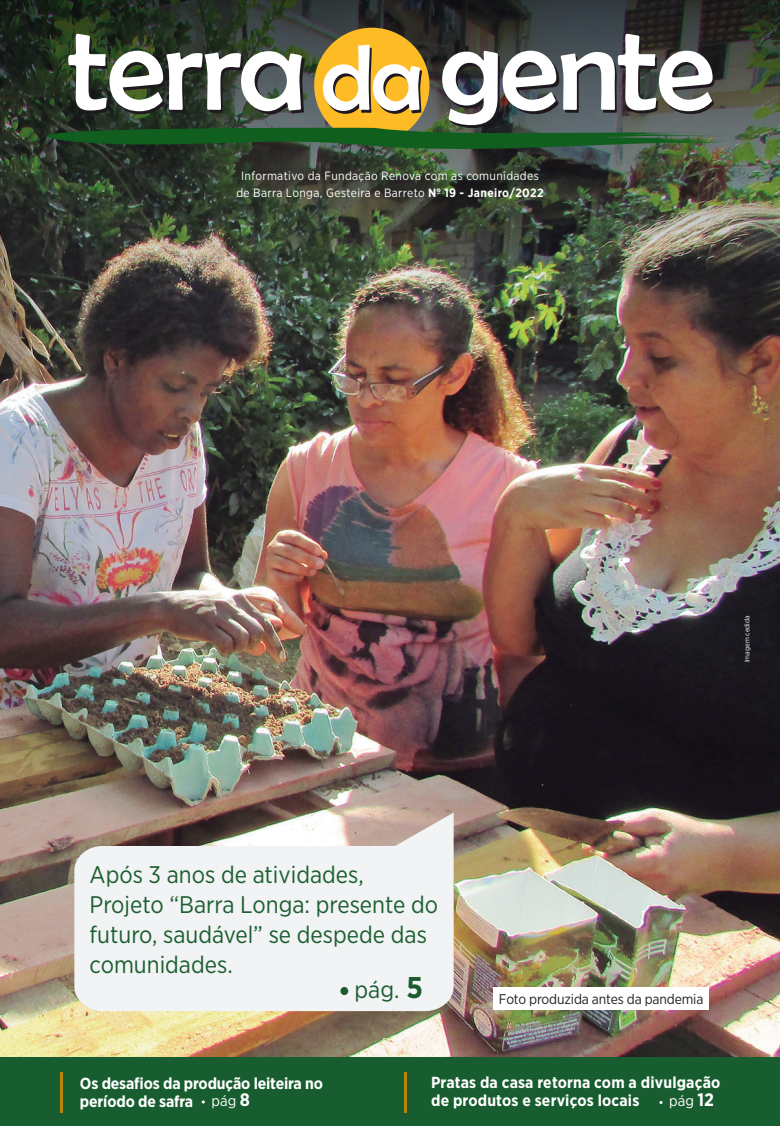
<style>
.page{position:relative;width:780px;height:1126px;background:#fff}
.page>*{position:absolute;margin:0;border:0;box-sizing:border-box;transform-origin:0 0}
.t1{font:120.8px "Berlin Sans FB";letter-spacing:-.02em;color:#fff}
.Corpo{font:24px/30px "Gotham Narrow";color:#1c5f30}
.t2{font:24px "Gotham Narrow";color:#1b5d2f}
.t3{font:700 16px/18px "Gotham Narrow";letter-spacing:-.005em;color:#fff}
.t4{font:15px "Gotham Narrow";color:#fff}
.t5{font:14px "Gotham Narrow";letter-spacing:-.01em;color:#231f20}
.t6{font:12px/17px "Gotham Narrow";letter-spacing:.03em;color:#fff;text-align:center}
.t7{font:7px "Gotham Narrow";letter-spacing:.01em;color:#fff}
.s1{font-size:93.9px}
.s2{font-weight:700}
.s3{font-weight:700;font-size:30px;color:#1b5c2f}
.s4{font-weight:700;font-size:18px}
</style>
<div class="page">
<img style="left:0;top:448px;width:780px;height:608px">
<img style="left:0;top:0;width:780px;height:448px">
<div style="left:314px;top:28px;width:115px;height:115px;background:#fdbb25;border-radius:50%"></div>
<img style="left:39px;top:126px;width:737px;height:27px">
<div style="left:0;top:1056px;width:780px;height:69px;background:#185d2f"></div>
<hr style="left:404px;top:1072px;width:2px;height:40px;background:#ba8808">
<hr style="left:60px;top:1072px;width:3px;height:40px;background:#ba8808">
<svg style="left:74px;top:812px;width:379px;height:199px;fill:#f2f3f4"></svg>
<svg style="left:340px;top:986px;width:8px;height:9px"></svg>
<div style="left:493px;top:986px;width:216px;height:23px;background:#fff"></div>
<p class="t1" style="left:68px;top:1px;width:648px">terra <span class="s1">da</span> gente</p>
<p class="t6" style="left:236px;top:167px;width:308px">Informativo da Fundação Renova com as comunidades de Barra Longa, Gesteira e Barreto <span class="s2">Nº 19 - Janeiro/2022</span></p>
<p class="t7" style="left:742px;top:662px;width:48px;rotate:-90deg">Imagem cedida</p>
<p class="Corpo" style="left:89px;top:858px;width:350px">Após 3 anos de atividades,<br>Projeto “Barra Longa: presente do futuro, saudável” se despede das comunidades.</p>
<p class="t2" style="left:354px;top:974px;width:70px">pág. <span class="s3">5</span></p>
<p class="t5" style="left:499px;top:989px;width:206px">Foto produzida antes da pandemia</p>
<p class="t3" style="left:80px;top:1073px;width:244px">Os desafios da produção leiteira no período de safra</p>
<p class="t4" style="left:211px;top:1091px;width:40px">pág <span class="s4">8</span></p>
<p class="t3" style="left:431px;top:1073px;width:291px">Pratas da casa retorna com a divulgação de produtos e serviços locais</p>
<p class="t4" style="left:669px;top:1091px;width:46px">pág <span class="s4">12</span></p>
</div>
